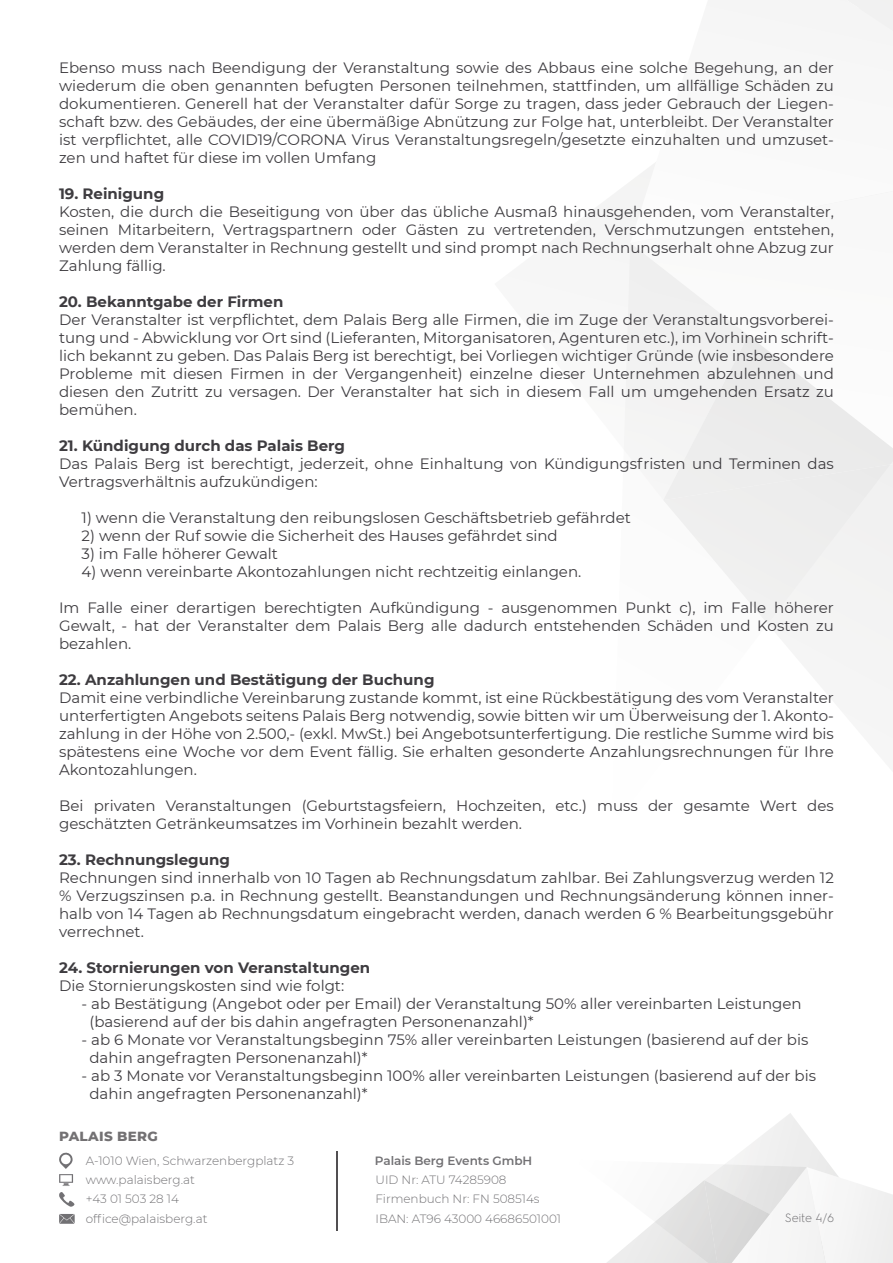
<style>
.page{position:relative;width:893px;height:1263px;background:#fff}
.page>*{position:absolute;margin:0;border:0;box-sizing:border-box;transform-origin:0 0}
.t1{font:15px/18px "Montserrat";color:#3e3c40;text-align:justify}
.t2{font:700 15px "Montserrat";color:#3e3c40}
.t3{font:800 13.5px "Montserrat";letter-spacing:.02em;color:#737173}
.t4{font:300 12px/19.4px "Montserrat";color:#727174}
.t5{font:600 12px "Montserrat";color:#727174}
.t6{font:300 12px "Hurme Geometric Sans 2";color:#727174}
</style>
<div class="page">
<svg style="left:625px;top:243px;width:268px;height:448px"></svg>
<svg style="left:630px;top:0;width:263px;height:222px"></svg>
<svg style="left:607px;top:1113px;width:286px;height:150px"></svg>
<svg style="left:59px;top:1152px;width:16px;height:55px"></svg>
<svg style="left:59px;top:1214px;width:16px;height:10px"></svg>
<hr style="left:336px;top:1151px;width:1px;height:80px;background:#514f51">
<p class="t1" style="left:59px;top:58px;width:776px">Ebenso muss nach Beendigung der Veranstaltung sowie des Abbaus eine solche Begehung, an der wiederum die oben genannten befugten Personen teilnehmen, stattfinden, um allfällige Schäden zu dokumentieren. Generell hat der Veranstalter dafür Sorge zu tragen, dass jeder Gebrauch der Liegen&shy;schaft bzw. des Gebäudes, der eine übermäßige Abnützung zur Folge hat, unterbleibt. Der Veranstalter ist verpflichtet, alle COVID19/CORONA Virus Veranstaltungsregeln/gesetzte einzuhalten und umzuset&shy;zen und haftet für diese im vollen Umfang</p>
<p class="t2" style="left:59px;top:182px;width:107px">19. Reinigung</p>
<p class="t1" style="left:59px;top:202px;width:776px">Kosten, die durch die Beseitigung von über das übliche Ausmaß hinausgehenden, vom Veranstalter, seinen Mitarbeitern, Vertragspartnern oder Gästen zu vertretenden, Verschmutzungen entstehen, werden dem Veranstalter in Rechnung gestellt und sind prompt nach Rechnungserhalt ohne Abzug zur Zahlung fällig.</p>
<p class="t2" style="left:59px;top:290px;width:226px">20. Bekanntgabe der Firmen</p>
<p class="t1" style="left:59px;top:310px;width:776px">Der Veranstalter ist verpflichtet, dem Palais Berg alle Firmen, die im Zuge der Veranstaltungsvorberei&shy;tung und - Abwicklung vor Ort sind (Lieferanten, Mitorganisatoren, Agenturen etc.), im Vorhinein schrift&shy;lich bekannt zu geben. Das Palais Berg ist berechtigt, bei Vorliegen wichtiger Gründe (wie insbesondere Probleme mit diesen Firmen in der Vergangenheit) einzelne dieser Unternehmen abzulehnen und diesen den Zutritt zu versagen. Der Veranstalter hat sich in diesem Fall um umgehenden Ersatz zu bemühen.</p>
<p class="t2" style="left:59px;top:434px;width:287px">21. Kündigung durch das Palais Berg</p>
<p class="t1" style="left:59px;top:454px;width:776px">Das Palais Berg ist berechtigt, jederzeit, ohne Einhaltung von Kündigungsfristen und Terminen das<br>Vertragsverhältnis aufzukündigen:</p>
<p class="t1" style="left:82px;top:508px;width:551px">1) wenn die Veranstaltung den reibungslosen Geschäftsbetrieb gefährdet</p>
<p class="t1" style="left:82px;top:526px;width:478px">2) wenn der Ruf sowie die Sicherheit des Hauses gefährdet sind</p>
<p class="t1" style="left:82px;top:544px;width:198px">3) im Falle höherer Gewalt</p>
<p class="t1" style="left:82px;top:562px;width:501px">4) wenn vereinbarte Akontozahlungen nicht rechtzeitig einlangen.</p>
<p class="t1" style="left:59px;top:598px;width:776px">Im Falle einer derartigen berechtigten Aufkündigung - ausgenommen Punkt c), im Falle höherer Gewalt, - hat der Veranstalter dem Palais Berg alle dadurch entstehenden Schäden und Kosten zu bezahlen.</p>
<p class="t2" style="left:59px;top:668px;width:377px">22. Anzahlungen und Bestätigung der Buchung</p>
<p class="t1" style="left:59px;top:688px;width:776px">Damit eine verbindliche Vereinbarung zustande kommt, ist eine Rückbestätigung des vom Veranstalter unterfertigten Angebots seitens Palais Berg notwendig, sowie bitten wir um Überweisung der 1. Akonto&shy;zahlung in der Höhe von 2.500,- (exkl. MwSt.) bei Angebotsunterfertigung. Die restliche Summe wird bis spätestens eine Woche vor dem Event fällig. Sie erhalten gesonderte Anzahlungsrechnungen für Ihre Akontozahlungen.</p>
<p class="t1" style="left:59px;top:796px;width:776px">Bei privaten Veranstaltungen (Geburtstagsfeiern, Hochzeiten, etc.) muss der gesamte Wert des geschätzten Getränkeumsatzes im Vorhinein bezahlt werden.</p>
<p class="t2" style="left:59px;top:848px;width:172px">23. Rechnungslegung</p>
<p class="t1" style="left:59px;top:868px;width:776px">Rechnungen sind innerhalb von 10 Tagen ab Rechnungsdatum zahlbar. Bei Zahlungsverzug werden 12 % Verzugszinsen p.a. in Rechnung gestellt. Beanstandungen und Rechnungsänderung können inner&shy;halb von 14 Tagen ab Rechnungsdatum eingebracht werden, danach werden 6 % Bearbeitungsgebühr verrechnet.</p>
<p class="t2" style="left:59px;top:956px;width:313px">24. Stornierungen von Veranstaltungen</p>
<p class="t1" style="left:59px;top:976px;width:287px">Die Stornierungskosten sind wie folgt:</p>
<p class="t1" style="left:89px;top:994px;width:714px;text-indent:-8px">- ab Bestätigung (Angebot oder per Email) der Veranstaltung 50% aller vereinbarten Leistungen (basierend auf der bis dahin angefragten Personenanzahl)*</p>
<p class="t1" style="left:89px;top:1030px;width:720px;text-indent:-8px">- ab 6 Monate vor Veranstaltungsbeginn 75% aller vereinbarten Leistungen (basierend auf der bis dahin angefragten Personenanzahl)*</p>
<p class="t1" style="left:89px;top:1066px;width:728px;text-indent:-8px">- ab 3 Monate vor Veranstaltungsbeginn 100% aller vereinbarten Leistungen (basierend auf der bis dahin angefragten Personenanzahl)*</p>
<p class="t3" style="left:59px;top:1126px;width:100px">PALAIS BERG</p>
<p class="t4" style="left:86px;top:1150px;width:210px">A-1010 Wien, Schwarzenbergplatz 3 www.palaisberg.at<br>+43 01 503 28 14 office@palaisberg.at</p>
<p class="t5" style="left:375px;top:1152px;width:159px">Palais Berg Events GmbH</p>
<p class="t4" style="left:375px;top:1170px;width:187px">UID Nr: ATU 74285908<br>Firmenbuch Nr: FN 508514s<br>IBAN: AT96 43000 46686501001</p>
<p class="t6" style="left:785px;top:1210px;width:51px">Seite 4/6</p>
</div>
